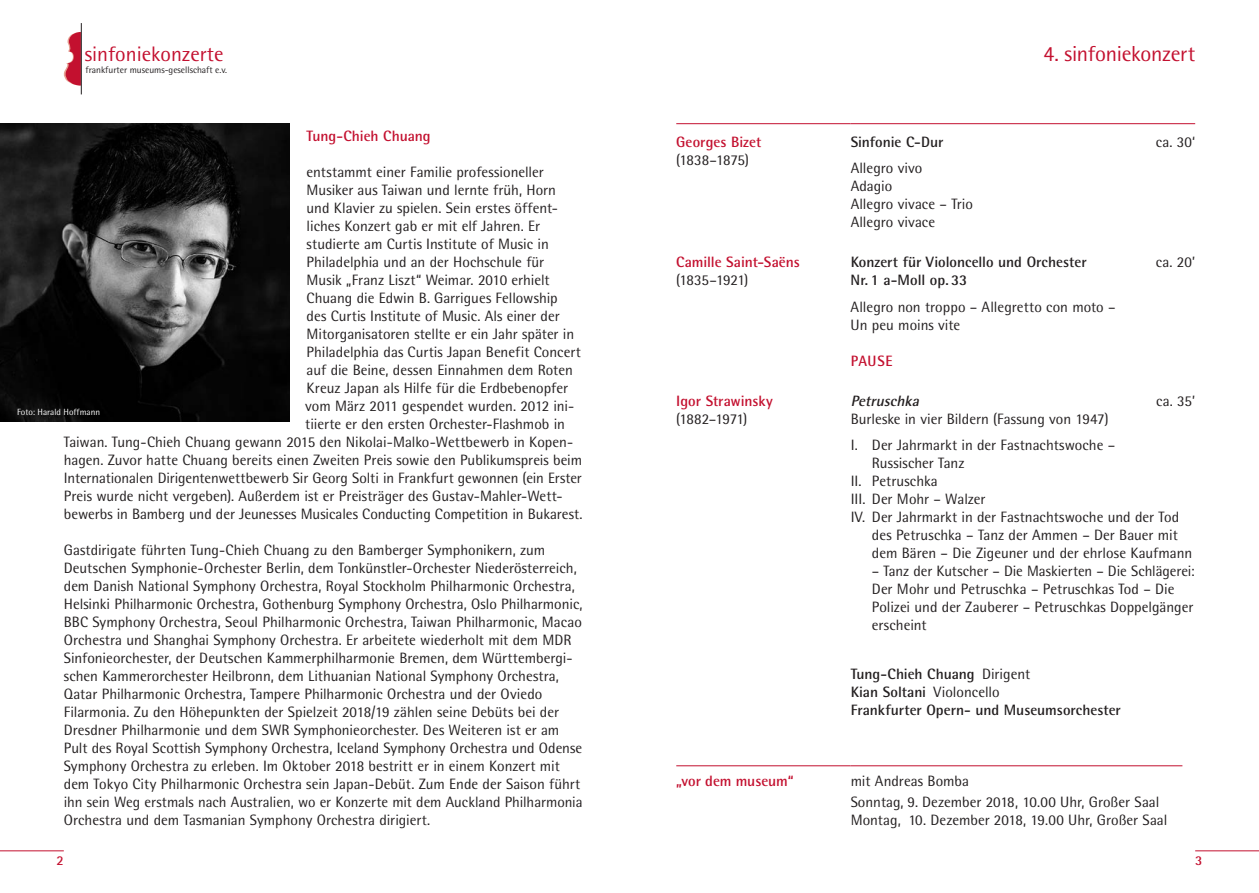
<style>
.page{position:relative;width:1259px;height:893px;background:#fff}
.page>*{position:absolute;margin:0;border:0;box-sizing:border-box;transform-origin:0 0}
.t1{font:21.75px "Rotis Semi Sans";letter-spacing:-.015em;color:#c3102f}
.t2{font:21px "Rotis Semi Sans";color:#c3102f}
.t3{font:15px/18px "Rotis Semi Sans";color:#231f20}
.t4{font:700 15px/18px "Rotis Semi Sans";color:#231f20}
.t5{font:700 15px "Rotis Semi Sans";color:#c3102f}
.t6{font:15px "Rotis Semi Sans";letter-spacing:-.02em;color:#231f20}
.t7{font:15px "Rotis Semi Sans";letter-spacing:-.03em;color:#231f20}
.t8{font:italic 700 15px "Rotis Semi Sans";color:#231f20}
.t9{font:700 13.5px "Rotis Sans Serif";color:#c3102f}
.t10{font:700 13.5px "Rotis Semi Sans";color:#c3102f}
.t11{font:9.45px "Rotis Semi Sans";color:#231f20}
.t12{font:9px "Rotis Semi Sans";color:#fff}
.s1{font-weight:400}
</style>
<div class="page">
<hr style="left:0;top:850px;width:64px;height:1px;background:#c3102f">
<hr style="left:1195px;top:850px;width:64px;height:1px;background:#c3102f">
<svg style="left:64px;top:32px;width:17px;height:54px"></svg>
<hr style="left:81px;top:23px;width:1px;height:71px;background:#231f20">
<hr style="left:676px;top:765px;width:174px;height:1px;background:#c3102f">
<hr style="left:850px;top:765px;width:332px;height:1px;background:#c3102f">
<hr style="left:676px;top:123px;width:174px;height:1px;background:#c3102f">
<hr style="left:850px;top:123px;width:345px;height:1px;background:#c3102f">
<img style="left:0;top:123px;width:290px;height:299px">
<h2 class="t2" style="left:85px;top:42px;width:140px">sinfoniekonzerte</h2>
<p class="t11" style="left:86px;top:65px;width:143px">frankfurter museums-gesellschaft e.v.</p>
<p class="t5" style="left:307px;top:127px;width:125px">Tung-Chieh Chuang</p>
<p class="t3" style="left:307px;top:163px;width:239px">entstammt einer Familie professioneller</p>
<p class="t3" style="left:307px;top:181px;width:251px">Musiker aus Taiwan und lernte früh, Horn</p>
<p class="t3" style="left:307px;top:199px;width:253px">und Klavier zu spielen. Sein erstes öffent-</p>
<p class="t3" style="left:307px;top:217px;width:235px">liches Konzert gab er mit elf Jahren. Er</p>
<p class="t3" style="left:307px;top:235px;width:244px">studierte am Curtis Institute of Music in</p>
<p class="t3" style="left:307px;top:253px;width:239px">Philadelphia und an der Hochschule für</p>
<p class="t3" style="left:307px;top:271px;width:245px">Musik „Franz Liszt“ Weimar. 2010 erhielt</p>
<p class="t3" style="left:307px;top:289px;width:253px">Chuang die Edwin B. Garrigues Fellowship</p>
<p class="t3" style="left:307px;top:307px;width:254px">des Curtis Institute of Music. Als einer der</p>
<p class="t3" style="left:307px;top:325px;width:269px">Mitorganisatoren stellte er ein Jahr später in</p>
<p class="t3" style="left:307px;top:343px;width:276px">Philadelphia das Curtis Japan Benefit Concert</p>
<p class="t3" style="left:307px;top:361px;width:268px">auf die Beine, dessen Einnahmen dem Roten</p>
<p class="t3" style="left:307px;top:379px;width:263px">Kreuz Japan als Hilfe für die Erdbebenopfer</p>
<p class="t3" style="left:305px;top:397px;width:271px">vom März 2011 gespendet wurden. 2012 ini-</p>
<p class="t3" style="left:305px;top:415px;width:261px">tiierte er den ersten Orchester-Flashmob in</p>
<p class="t3" style="left:64px;top:433px;width:511px">Taiwan. Tung-Chieh Chuang gewann 2015 den Nikolai-Malko-Wettbewerb in Kopen-</p>
<p class="t3" style="left:64px;top:451px;width:520px">hagen. Zuvor hatte Chuang bereits einen Zweiten Preis sowie den Publikumspreis beim</p>
<p class="t3" style="left:64px;top:469px;width:519px">Internationalen Dirigentenwettbewerb Sir Georg Solti in Frankfurt gewonnen (ein Erster</p>
<p class="t3" style="left:64px;top:487px;width:500px">Preis wurde nicht vergeben). Außerdem ist er Preisträger des Gustav-Mahler-Wett-</p>
<p class="t3" style="left:64px;top:505px;width:520px">bewerbs in Bamberg und der Jeunesses Musicales Conducting Competition in Bukarest.</p>
<p class="t3" style="left:64px;top:541px;width:520px">Gastdirigate führten Tung-Chieh Chuang zu den Bamberger Symphonikern, zum Deutschen Symphonie-Orchester Berlin, dem Tonkünstler-Orchester Niederösterreich, dem Danish National Symphony Orchestra, Royal Stockholm Philharmonic Orchestra, Helsinki Philharmonic Orchestra, Gothenburg Symphony Orchestra, Oslo Philharmonic, BBC Symphony Orchestra, Seoul Philharmonic Orchestra, Taiwan Philharmonic, Macao Orchestra und Shanghai Symphony Orchestra. Er arbeitete wiederholt mit dem MDR Sinfonieorchester, der Deutschen Kammerphilharmonie Bremen, dem Württembergi&shy;schen Kammerorchester Heilbronn, dem Lithuanian National Symphony Orchestra, Qatar Philharmonic Orchestra, Tampere Philharmonic Orchestra und der Oviedo Filarmonia. Zu den Höhepunkten der Spielzeit 2018/19 zählen seine Debüts bei der Dresdner Philharmonie und dem SWR Symphonieorchester. Des Weiteren ist er am Pult des Royal Scottish Symphony Orchestra, Iceland Symphony Orchestra und Odense Symphony Orchestra zu erleben. Im Oktober 2018 bestritt er in einem Konzert mit dem Tokyo City Philharmonic Orchestra sein Japan-Debüt. Zum Ende der Saison führt ihn sein Weg erstmals nach Australien, wo er Konzerte mit dem Auckland Philharmonia Orchestra und dem Tasmanian Symphony Orchestra dirigiert.</p>
<p class="t12" style="left:17px;top:407px;width:85px">Foto: Harald Hoffmann</p>
<h1 class="t1" style="left:1043px;top:41px;width:153px">4. sinfoniekonzert</h1>
<p class="t5" style="left:676px;top:132px;width:87px">Georges Bizet</p>
<p class="t6" style="left:676px;top:151px;width:74px">(1838–1875)</p>
<p class="t4" style="left:850px;top:132px;width:94px">Sinfonie C-Dur</p>
<p class="t3" style="left:1155px;top:133px;width:41px">ca. 30‘</p>
<p class="t3" style="left:850px;top:159px;width:124px">Allegro vivo<br>Adagio<br>Allegro vivace – Trio<br>Allegro vivace</p>
<p class="t5" style="left:676px;top:253px;width:125px">Camille Saint-Saëns</p>
<p class="t6" style="left:676px;top:271px;width:74px">(1835–1921)</p>
<p class="t4" style="left:850px;top:253px;width:237px">Konzert für Violoncello und Orchester</p>
<p class="t3" style="left:1155px;top:253px;width:41px">ca. 20’</p>
<p class="t4" style="left:850px;top:271px;width:118px">Nr. 1 a-Moll op. 33</p>
<p class="t3" style="left:850px;top:298px;width:266px">Allegro non troppo – Allegretto con moto –<br>Un peu moins vite</p>
<p class="t5" style="left:850px;top:351px;width:43px">PAUSE</p>
<p class="t5" style="left:676px;top:392px;width:98px">Igor Strawinsky</p>
<p class="t7" style="left:676px;top:410px;width:73px">(1882–1971)</p>
<p class="t8" style="left:850px;top:392px;width:73px">Petruschka</p>
<p class="t3" style="left:1156px;top:392px;width:41px">ca. 35’</p>
<p class="t3" style="left:850px;top:405px;width:266px;line-height:26.5px">Burleske in vier Bildern (Fassung von 1947)<br>I. Der Jahrmarkt in der Fastnachtswoche –</p>
<p class="t3" style="left:872px;top:454px;width:94px">Russischer Tanz</p>
<p class="t3" style="left:850px;top:472px;width:89px">II. Petruschka</p>
<p class="t3" style="left:850px;top:490px;width:136px">III. Der Mohr – Walzer</p>
<p class="t3" style="left:850px;top:508px;width:330px">IV. Der Jahrmarkt in der Fastnachtswoche und der Tod</p>
<p class="t3" style="left:872px;top:526px;width:307px">des Petruschka – Tanz der Ammen – Der Bauer mit</p>
<p class="t3" style="left:872px;top:544px;width:322px">dem Bären – Die Zigeuner und der ehrlose Kaufmann</p>
<p class="t3" style="left:872px;top:562px;width:324px">– Tanz der Kutscher – Die Maskierten – Die Schlägerei:<br>Der Mohr und Petruschka – Petruschkas Tod – Die Polizei und der Zauberer – Petruschkas Doppelgänger erscheint</p>
<p class="t4" style="left:850px;top:665px;width:272px">Tung-Chieh Chuang <span class="s1">Dirigent<br></span>Kian Soltani <span class="s1">Violoncello<br></span>Frankfurter Opern- und Museumsorchester</p>
<p class="t5" style="left:676px;top:771px;width:119px">„vor dem museum“</p>
<p class="t3" style="left:850px;top:770px;width:310px;line-height:21.3px">mit Andreas Bomba<br>Sonntag, 9. Dezember 2018, 10.00 Uhr, Großer Saal</p>
<p class="t3" style="left:850px;top:811px;width:318px">Montag, 10. Dezember 2018, 19.00 Uhr, Großer Saal</p>
<p class="t9" style="left:57px;top:852px;width:9px">2</p>
<p class="t10" style="left:1195px;top:852px;width:9px">3</p>
</div>
